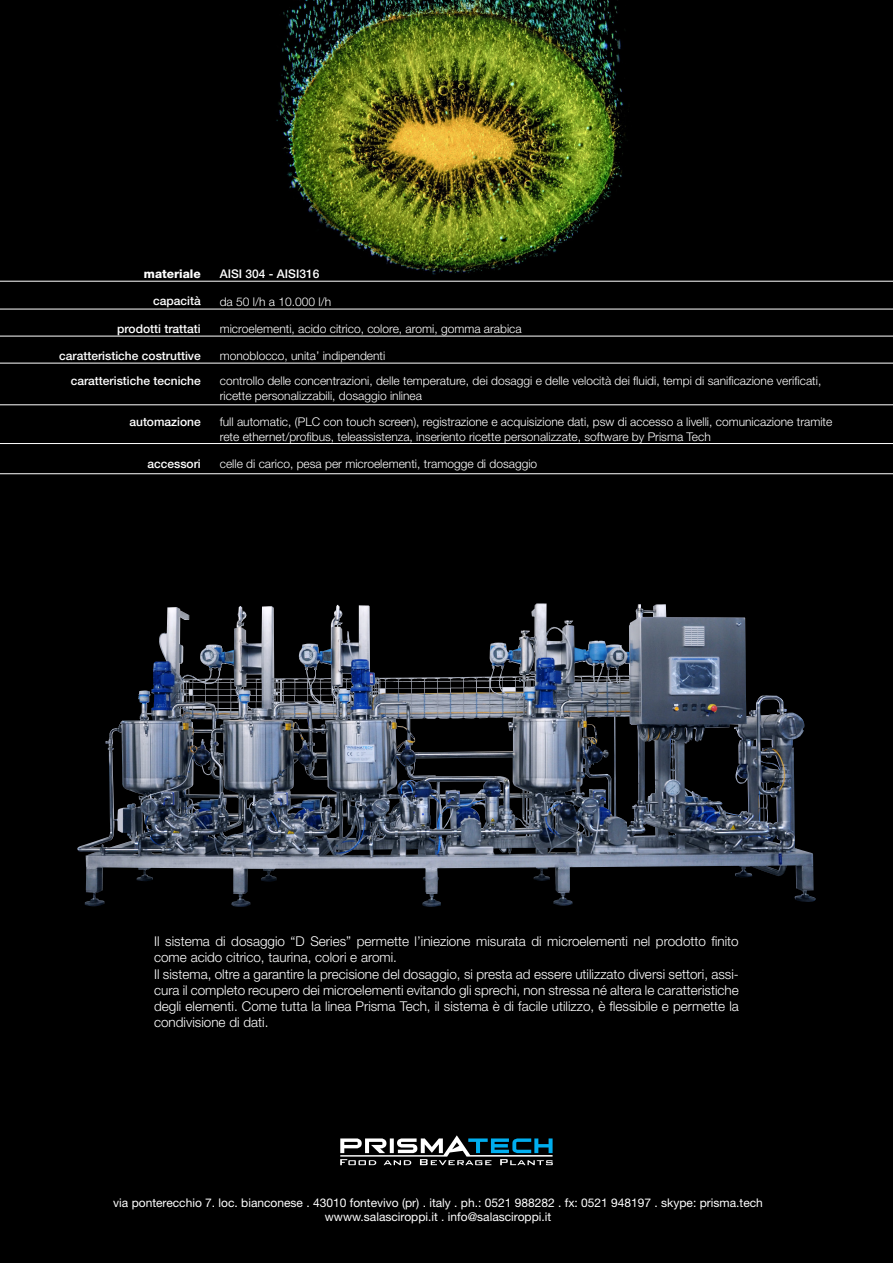
<style>
.page{position:relative;width:893px;height:1263px;background:#fff}
.page>*{position:absolute;margin:0;border:0;box-sizing:border-box;transform-origin:0 0}
.t1{font:300 13.5px/16.2px "Helvetica Neue";color:#fff}
.t2{font:300 12px/15px "Helvetica Neue";color:#fff}
.t3{font:12px "Helvetica Neue";color:#fff}
.t4{font:500 12px "Helvetica Neue";color:#fff}
.t5{font:800 12px "Helvetica Neue";color:#fff}
</style>
<div class="page">
<img style="left:0;top:0;width:893px;height:1263px">
<img style="left:147px;top:603px;width:389px;height:110px">
<svg style="left:340px;top:1135px;width:213px;height:30px;background:#43545a"></svg>
<hr style="left:0;top:281px;width:893px;height:1px;background:#fff">
<hr style="left:0;top:309px;width:893px;height:1px;background:#fff">
<hr style="left:0;top:405px;width:893px;height:1px;background:#fff">
<hr style="left:0;top:336px;width:893px;height:1px;background:#fff">
<hr style="left:0;top:443px;width:893px;height:1px;background:#fff">
<hr style="left:0;top:363px;width:893px;height:1px;background:#fff">
<hr style="left:0;top:473px;width:893px;height:1px;background:#fff">
<p class="t5" style="left:144px;top:267px;width:58px">materiale</p>
<p class="t4" style="left:220px;top:267px;width:101px">AISI 304 - AISI316</p>
<p class="t4" style="left:153px;top:294px;width:49px">capacità</p>
<p class="t2" style="left:220px;top:294px;width:113px">da 50 l/h a 10.000 l/h</p>
<p class="t4" style="left:117px;top:322px;width:85px">prodotti trattati</p>
<p class="t2" style="left:220px;top:321px;width:303px">microelementi, acido citrico, colore, aromi, gomma arabica</p>
<p class="t2" style="left:220px;top:348px;width:167px">monoblocco, unita’ indipendenti</p>
<p class="t4" style="left:59px;top:349px;width:143px">caratteristiche costruttive</p>
<p class="t4" style="left:71px;top:374px;width:132px">caratteristiche tecniche</p>
<p class="t4" style="left:129px;top:415px;width:73px">automazione</p>
<p class="t4" style="left:147px;top:456px;width:55px">accessori</p>
<p class="t2" style="left:220px;top:373px;width:603px">controllo delle concentrazioni, delle temperature, dei dosaggi e delle velocità dei fluidi, tempi di sanificazione verificati, ricette personalizzabili, dosaggio inlinea</p>
<p class="t2" style="left:220px;top:414px;width:614px">full automatic, (PLC con touch screen), registrazione e acquisizione dati, psw di accesso a livelli, comunicazione tramite rete ethernet/profibus, teleassistenza, inseriento ricette personalizzate, software by Prisma Tech</p>
<p class="t2" style="left:220px;top:456px;width:319px">celle di carico, pesa per microelementi, tramogge di dosaggio</p>
<p class="t1" style="left:154px;top:933px;width:586px">Il sistema di dosaggio “D Series” permette l’iniezione misurata di microelementi nel prodotto finito come acido citrico, taurina, colori e aromi.</p>
<p class="t1" style="left:154px;top:965px;width:586px;text-align:justify">Il sistema, oltre a garantire la precisione del dosaggio, si presta ad essere utilizzato diversi settori, assi&shy;cura il completo recupero dei microelementi evitando gli sprechi, non stressa né altera le caratteristiche degli elementi. Come tutta la linea Prisma Tech, il sistema è di facile utilizzo, è flessibile e permette la condivisione di dati.</p>
<p class="t3" style="left:113px;top:1195px;width:651px">via ponterecchio 7. loc. bianconese . 43010 fontevivo (pr) . italy . ph.: 0521 988282 . fx: 0521 948197 . skype: prisma.tech</p>
<p class="t3" style="left:325px;top:1209px;width:228px">wwww.salasciroppi.it . info@salasciroppi.it</p>
</div>
